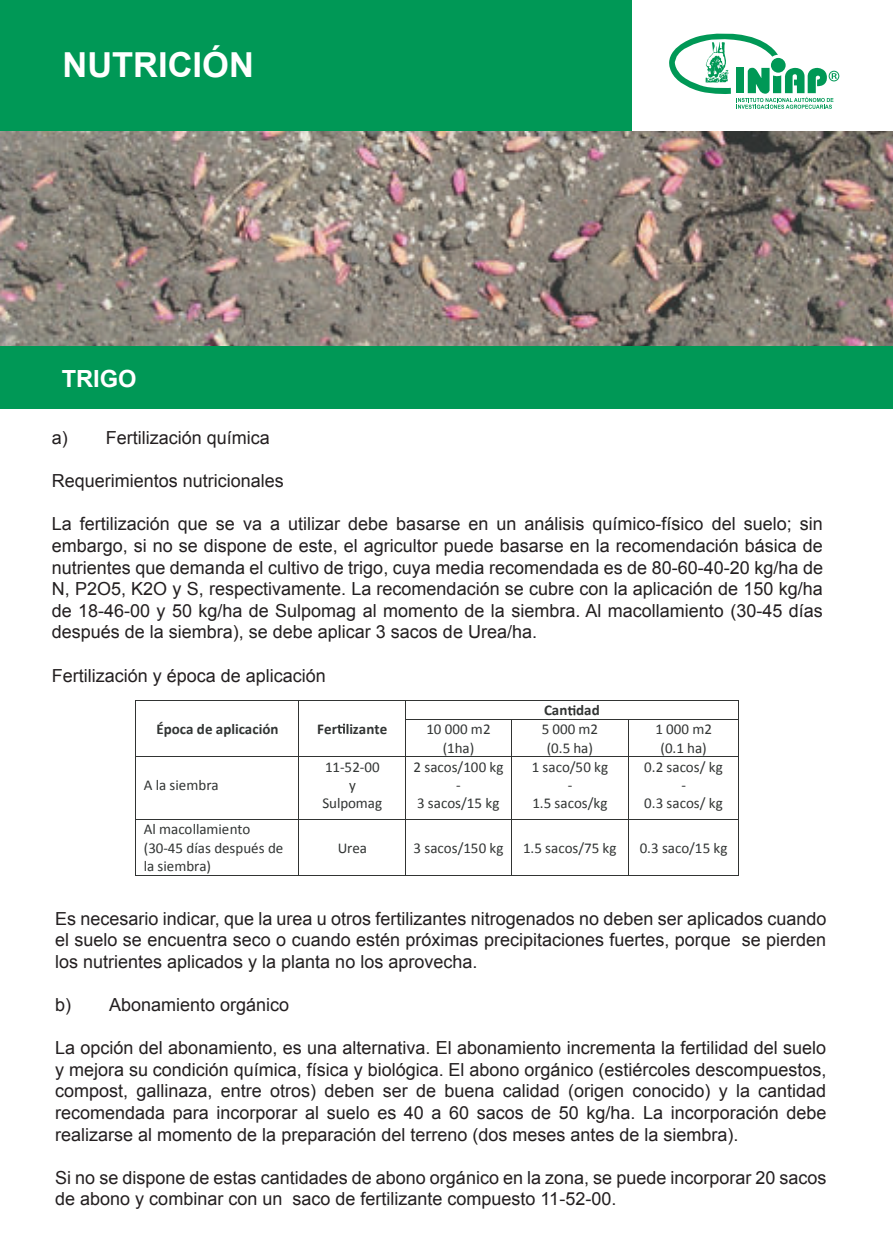
<style>
.page{position:relative;width:893px;height:1237px;background:#fff}
.page>*{position:absolute;margin:0;border:0;box-sizing:border-box;transform-origin:0 0}
.t1{font:700 34.5px "Arial";color:#fff}
.t2{font:700 23.7px "Arial";color:#fff}
.t3{font:18px/21.6px "Arial";color:#231f20;text-align:justify}
.t4{font:15px/18.3px "Calibri";color:#313433;text-align:center}
.t5{font:700 15px "Calibri";color:#313433}
</style>
<div class="page">
<svg style="left:669px;top:33px;width:170px;height:76px"></svg>
<div style="left:0;top:1px;width:632px;height:130px;background:#009856"></div>
<div style="left:0;top:346px;width:892px;height:63px;background:#009856"></div>
<img style="left:0;top:131px;width:892px;height:215px">
<svg style="left:337px;top:724px;width:8px;height:10px"></svg>
<svg style="left:568px;top:705px;width:7px;height:10px"></svg>
<hr style="left:136px;top:700px;width:163px;height:1px;background:#313433">
<hr style="left:299px;top:700px;width:106px;height:1px;background:#313433">
<hr style="left:406px;top:700px;width:332px;height:1px;background:#313433">
<svg style="left:135px;top:700px;width:1px;height:20px"></svg>
<svg style="left:405px;top:700px;width:1px;height:20px"></svg>
<hr style="left:406px;top:719px;width:105px;height:1px;background:#313433">
<hr style="left:512px;top:719px;width:116px;height:1px;background:#313433">
<hr style="left:629px;top:719px;width:109px;height:1px;background:#313433">
<svg style="left:738px;top:700px;width:1px;height:20px"></svg>
<hr style="left:135px;top:720px;width:1px;height:36px;background:#313433">
<hr style="left:299px;top:720px;width:1px;height:36px;background:#313433">
<hr style="left:405px;top:720px;width:1px;height:36px;background:#313433">
<hr style="left:511px;top:720px;width:1px;height:36px;background:#313433">
<hr style="left:628px;top:720px;width:1px;height:36px;background:#313433">
<hr style="left:738px;top:720px;width:1px;height:36px;background:#313433">
<hr style="left:136px;top:756px;width:163px;height:1px;background:#313433">
<hr style="left:299px;top:756px;width:106px;height:1px;background:#313433">
<hr style="left:406px;top:756px;width:105px;height:1px;background:#313433">
<hr style="left:512px;top:756px;width:116px;height:1px;background:#313433">
<hr style="left:629px;top:756px;width:109px;height:1px;background:#313433">
<hr style="left:135px;top:757px;width:1px;height:62px;background:#313433">
<hr style="left:299px;top:757px;width:1px;height:62px;background:#313433">
<hr style="left:405px;top:757px;width:1px;height:62px;background:#313433">
<hr style="left:511px;top:757px;width:1px;height:62px;background:#313433">
<hr style="left:628px;top:757px;width:1px;height:62px;background:#313433">
<hr style="left:738px;top:757px;width:1px;height:62px;background:#313433">
<hr style="left:136px;top:819px;width:163px;height:1px;background:#313433">
<hr style="left:299px;top:819px;width:106px;height:1px;background:#313433">
<hr style="left:406px;top:819px;width:105px;height:1px;background:#313433">
<hr style="left:512px;top:819px;width:116px;height:1px;background:#313433">
<hr style="left:629px;top:819px;width:109px;height:1px;background:#313433">
<hr style="left:135px;top:820px;width:1px;height:55px;background:#313433">
<hr style="left:136px;top:875px;width:163px;height:1px;background:#313433">
<hr style="left:299px;top:820px;width:1px;height:55px;background:#313433">
<hr style="left:299px;top:875px;width:106px;height:1px;background:#313433">
<hr style="left:405px;top:820px;width:1px;height:55px;background:#313433">
<hr style="left:406px;top:875px;width:105px;height:1px;background:#313433">
<hr style="left:511px;top:820px;width:1px;height:55px;background:#313433">
<hr style="left:512px;top:875px;width:116px;height:1px;background:#313433">
<hr style="left:628px;top:820px;width:1px;height:55px;background:#313433">
<hr style="left:629px;top:875px;width:109px;height:1px;background:#313433">
<hr style="left:738px;top:820px;width:1px;height:55px;background:#313433">
<h1 class="t1" style="left:63px;top:45px;width:193px">NUTRICIÓN</h1>
<h2 class="t2" style="left:62px;top:365px;width:76px">TRIGO</h2>
<p class="t3" style="left:52px;top:428px;width:220px">a) Fertilización química</p>
<p class="t3" style="left:52px;top:472px;width:234px">Requerimientos nutricionales</p>
<p class="t3" style="left:52px;top:515px;width:773px">La fertilización que se va a utilizar debe basarse en un análisis químico-físico del suelo; sin embargo, si no se dispone de este, el agricultor puede basarse en la recomendación básica de nutrientes que demanda el cultivo de trigo, cuya media recomendada es de 80-60-40-20 kg/ha de N, P2O5, K2O y S, respectivamente. La recomendación se cubre con la aplicación de 150 kg/ha de 18-46-00 y 50 kg/ha de Sulpomag al momento de la siembra. Al macollamiento (30-45 días después de la siembra), se debe aplicar 3 sacos de Urea/ha.</p>
<p class="t3" style="left:52px;top:666px;width:276px">Fertilización y época de aplicación</p>
<p class="t5" style="left:156px;top:721px;width:124px">Época de aplicación</p>
<p class="t5" style="left:317px;top:721px;width:71px">Fer lizante</p>
<p class="t5" style="left:544px;top:703px;width:57px">Can dad</p>
<p class="t4" style="left:426px;top:721px;width:66px">10 000 m2 (1ha)</p>
<p class="t4" style="left:542px;top:721px;width:58px">5 000 m2 (0.5 ha)</p>
<p class="t4" style="left:655px;top:721px;width:58px">1 000 m2 (0.1 ha)</p>
<p class="t4" style="left:144px;top:777px;width:76px">A la siembra</p>
<p class="t4" style="left:144px;top:821px;width:141px;text-align:left">Al macollamiento (30-45 días después de la siembra)</p>
<p class="t4" style="left:322px;top:758px;width:61px">11-52-00 y<br>Sulpomag</p>
<p class="t4" style="left:414px;top:758px;width:91px">2 sacos/100 kg -<br>3 sacos/15 kg</p>
<p class="t4" style="left:532px;top:758px;width:78px">1 saco/50 kg -<br>1.5 sacos/kg</p>
<p class="t4" style="left:644px;top:758px;width:80px">0.2 sacos/ kg -<br>0.3 sacos/ kg</p>
<p class="t4" style="left:338px;top:839px;width:31px">Urea</p>
<p class="t4" style="left:414px;top:839px;width:91px">3 sacos/150 kg</p>
<p class="t4" style="left:523px;top:839px;width:95px">1.5 sacos/75 kg</p>
<p class="t4" style="left:640px;top:839px;width:89px">0.3 saco/15 kg</p>
<p class="t3" style="left:55px;top:909px;width:773px">Es necesario indicar, que la urea u otros fertilizantes nitrogenados no deben ser aplicados cuando el suelo se encuentra seco o cuando estén próximas precipitaciones fuertes, porque se pierden los nutrientes aplicados y la planta no los aprovecha.</p>
<p class="t3" style="left:55px;top:995px;width:236px">b) Abonamiento orgánico</p>
<p class="t3" style="left:55px;top:1039px;width:773px">La opción del abonamiento, es una alternativa. El abonamiento incrementa la fertilidad del suelo y mejora su condición química, física y biológica. El abono orgánico (estiércoles descompuestos, compost, gallinaza, entre otros) deben ser de buena calidad (origen conocido) y la cantidad recomendada para incorporar al suelo es 40 a 60 sacos de 50 kg/ha. La incorporación debe realizarse al momento de la preparación del terreno (dos meses antes de la siembra).</p>
<p class="t3" style="left:55px;top:1168px;width:773px">Si no se dispone de estas cantidades de abono orgánico en la zona, se puede incorporar 20 sacos de abono y combinar con un saco de fertilizante compuesto 11-52-00.</p>
</div>
